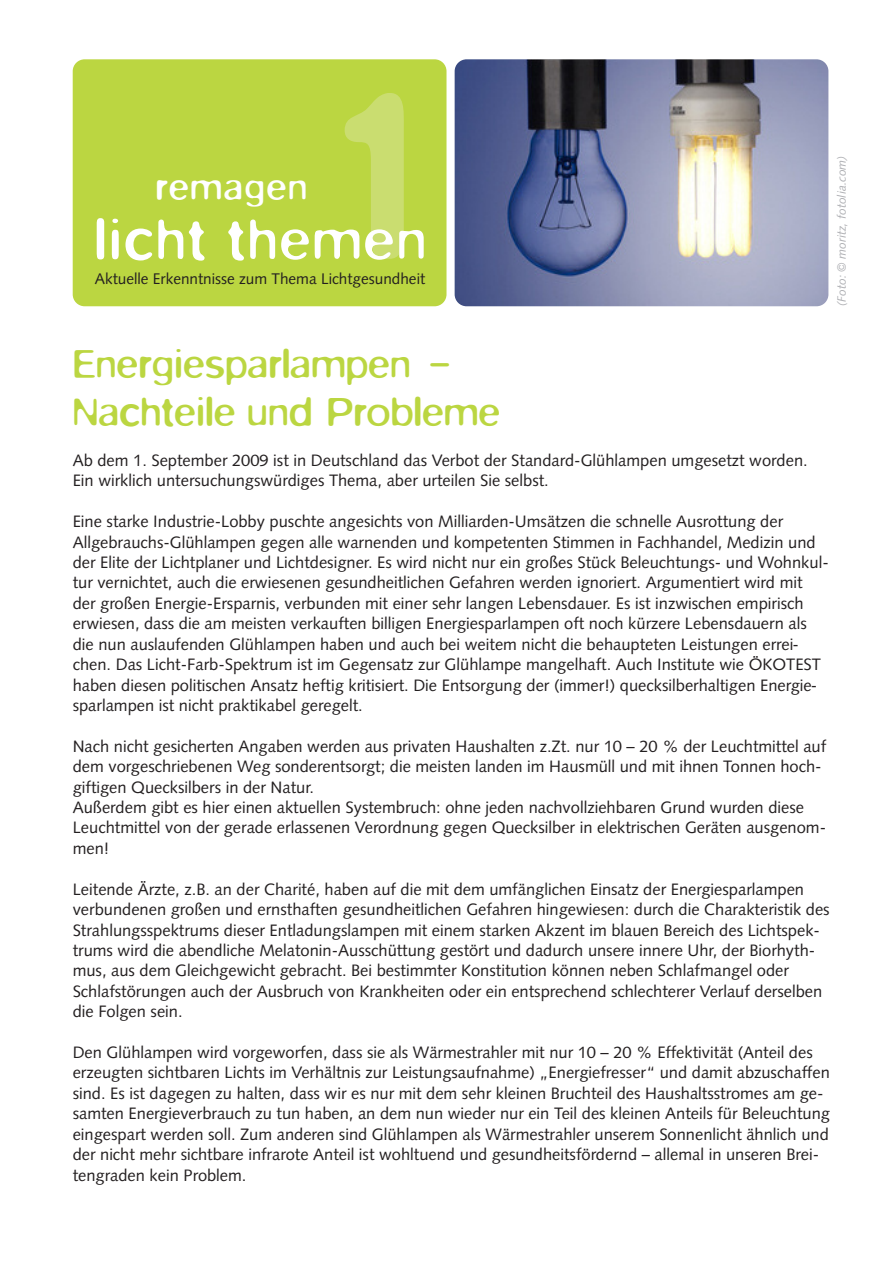
<style>
.page{position:relative;width:893px;height:1265px;background:#fff}
.page>*{position:absolute;margin:0;border:0;box-sizing:border-box;transform-origin:0 0}
.t1{font:500 61.5px "Die Vierte Dimension";letter-spacing:.05em;color:#fff}
.t2{font:500 43.5px/48px "Die Vierte Dimension";letter-spacing:.015em;color:#bbd641}
.t3{font:500 40.2px "Die Vierte Dimension";letter-spacing:.05em;color:#fff}
.t4{font:16.5px/20.4px "Syntax";color:#231f20}
.t5{font:15.3px "Syntax";color:#231f20}
.t6{font:italic 12px "Syntax";color:#aeafb3}
</style>
<div class="page">
<svg style="left:72px;top:59px;width:757px;height:248px;background:#a0b075"></svg>
<h3 class="t3" style="left:155px;top:161px;width:153px">remagen</h3>
<h1 class="t1" style="left:95px;top:201px;width:333px">licht themen</h1>
<p class="t5" style="left:95px;top:272px;width:332px">Aktuelle Erkenntnisse zum Thema Lichtgesundheit</p>
<p class="t6" style="left:837px;top:306px;width:152px;rotate:-90deg">(Foto: © moritz, fotolia.com)</p>
<h2 class="t2" style="left:73px;top:338px;width:428px">Energiesparlampen –<br>Nachteile und Probleme</h2>
<p class="t4" style="left:73px;top:451px;width:736px">Ab dem 1. September 2009 ist in Deutschland das Verbot der Standard-Glühlampen umgesetzt worden.<br>Ein wirklich untersuchungswürdiges Thema, aber urteilen Sie selbst.</p>
<p class="t4" style="left:73px;top:512px;width:757px">Eine starke Industrie-Lobby puschte angesichts von Milliarden-Umsätzen die schnelle Ausrottung der Allgebrauchs-Glühlampen gegen alle warnenden und kompetenten Stimmen in Fachhandel, Medizin und der Elite der Lichtplaner und Lichtdesigner. Es wird nicht nur ein großes Stück Beleuchtungs- und Wohnkul&shy;tur vernichtet, auch die erwiesenen gesundheitlichen Gefahren werden ignoriert. Argumentiert wird mit der großen Energie-Ersparnis, verbunden mit einer sehr langen Lebensdauer. Es ist inzwischen empirisch erwiesen, dass die am meisten verkauften billigen Energiesparlampen oft noch kürzere Lebensdauern als die nun auslaufenden Glühlampen haben und auch bei weitem nicht die behaupteten Leistungen errei&shy;chen. Das Licht-Farb-Spektrum ist im Gegensatz zur Glühlampe mangelhaft. Auch Institute wie ÖKOTEST haben diesen politischen Ansatz heftig kritisiert. Die Entsorgung der (immer!) quecksilberhaltigen Energie&shy;sparlampen ist nicht praktikabel geregelt.</p>
<p class="t4" style="left:73px;top:737px;width:755px">Nach nicht gesicherten Angaben werden aus privaten Haushalten z.Zt. nur 10 – 20 % der Leuchtmittel auf dem vorgeschriebenen Weg sonderentsorgt; die meisten landen im Hausmüll und mit ihnen Tonnen hoch&shy;giftigen Quecksilbers in der Natur.<br>Außerdem gibt es hier einen aktuellen Systembruch: ohne jeden nachvollziehbaren Grund wurden diese Leuchtmittel von der gerade erlassenen Verordnung gegen Quecksilber in elektrischen Geräten ausgenom&shy;men!</p>
<p class="t4" style="left:73px;top:880px;width:758px">Leitende Ärzte, z.B. an der Charité, haben auf die mit dem umfänglichen Einsatz der Energiesparlampen verbundenen großen und ernsthaften gesundheitlichen Gefahren hingewiesen: durch die Charakteristik des Strahlungsspektrums dieser Entladungslampen mit einem starken Akzent im blauen Bereich des Lichtspek&shy;trums wird die abendliche Melatonin-Ausschüttung gestört und dadurch unsere innere Uhr, der Biorhyth&shy;mus, aus dem Gleichgewicht gebracht. Bei bestimmter Konstitution können neben Schlafmangel oder Schlafstörungen auch der Ausbruch von Krankheiten oder ein entsprechend schlechterer Verlauf derselben die Folgen sein.</p>
<p class="t4" style="left:73px;top:1043px;width:759px">Den Glühlampen wird vorgeworfen, dass sie als Wärmestrahler mit nur 10 – 20 % Effektivität (Anteil des erzeugten sichtbaren Lichts im Verhältnis zur Leistungsaufnahme) „Energiefresser“ und damit abzuschaffen sind. Es ist dagegen zu halten, dass wir es nur mit dem sehr kleinen Bruchteil des Haushaltsstromes am ge&shy;samten Energieverbrauch zu tun haben, an dem nun wieder nur ein Teil des kleinen Anteils für Beleuchtung eingespart werden soll. Zum anderen sind Glühlampen als Wärmestrahler unserem Sonnenlicht ähnlich und der nicht mehr sichtbare infrarote Anteil ist wohltuend und gesundheitsfördernd – allemal in unseren Brei&shy;tengraden kein Problem.</p>
</div>
